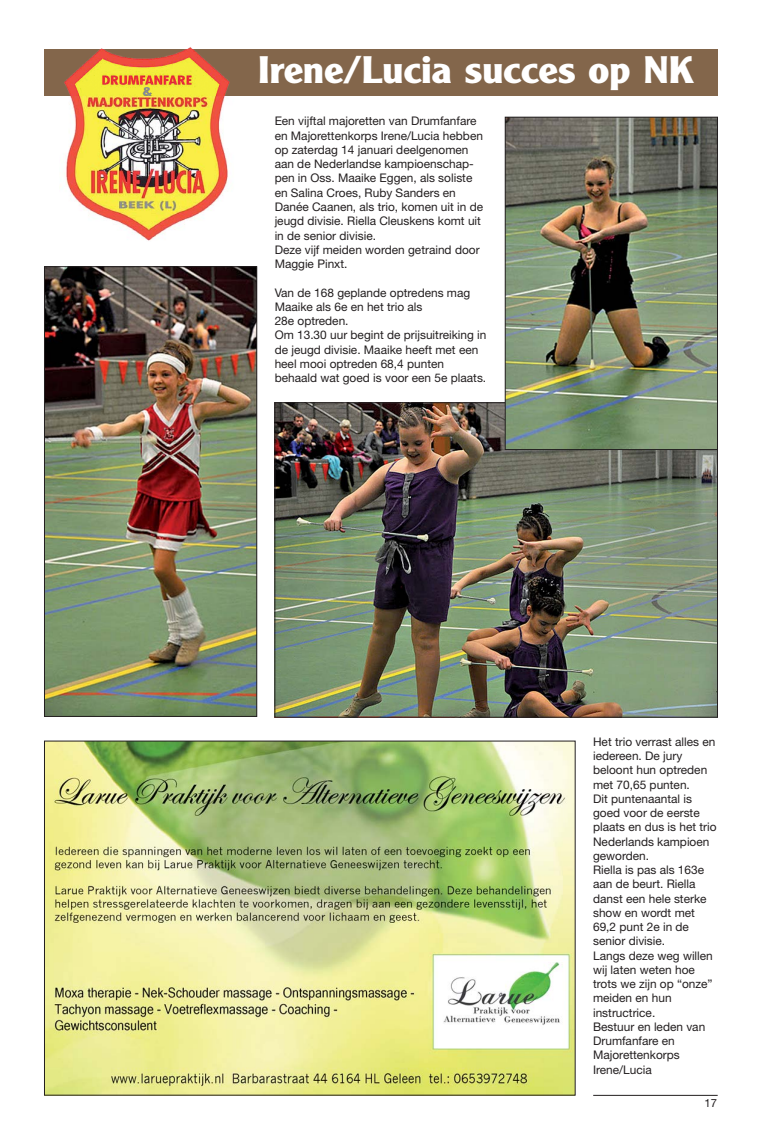
<style>
.page{position:relative;width:762px;height:1145px;background:#fff}
.page>*{position:absolute;margin:0;border:0;box-sizing:border-box;transform-origin:0 0}
.t1{font:700 37.5px "Clearface Gothic LH";color:#fff;scale:1.11 1}
.t2{font:11.88px/14.2px "Helvetica Neue";color:#231f20}
.t3{font:11.25px "Helvetica Neue";color:#231f20}
</style>
<div class="page">
<hr style="left:593px;top:1094px;width:125px;height:1px;background:#231f20">
<div style="left:44px;top:50px;width:674px;height:46px;background:#83664b"></div>
<img style="left:277px;top:404px;width:439px;height:311px">
<img style="left:46px;top:268px;width:209px;height:446px">
<div style="left:44px;top:266px;width:213px;height:450px;border:1px solid #231f20"></div>
<img style="left:507px;top:119px;width:209px;height:329px">
<div style="left:505px;top:117px;width:213px;height:333px;border:1px solid #231f20"></div>
<img style="left:60px;top:47px;width:174px;height:194px">
<img style="left:46px;top:743px;width:527px;height:350px">
<h1 class="t1" style="left:258px;top:57px;width:394px">Irene/Lucia succes op NK</h1>
<p class="t2" style="left:275px;top:115px;width:210px">Een vijftal majoretten van Drumfanfare en Majorettenkorps Irene/Lucia hebben op zaterdag 14 januari deelgenomen aan de Nederlandse kampioenschap&shy;pen in Oss. Maaike Eggen, als soliste en Salina Croes, Ruby Sanders en Danée Caanen, als trio, komen uit in de jeugd divisie. Riella Cleuskens komt uit in de senior divisie.<br>Deze vijf meiden worden getraind door Maggie Pinxt.</p>
<p class="t2" style="left:275px;top:286px;width:213px">Van de 168 geplande optredens mag<br>Maaike als 6e en het trio als<br>28e optreden.<br>Om 13.30 uur begint de prijsuitreiking in de jeugd divisie. Maaike heeft met een heel mooi optreden 68,4 punten behaald wat goed is voor een 5e plaats.</p>
<p class="t2" style="left:593px;top:735px;width:125px">Het trio verrast alles en iedereen. De jury beloont hun optreden met 70,65 punten.<br>Dit puntenaantal is goed voor de eerste plaats en dus is het trio<br>Nederlands kampioen geworden.<br>Riella is pas als 163e aan de beurt. Riella danst een hele sterke show en wordt met<br>69,2 punt 2e in de senior divisie.<br>Langs deze weg willen wij laten weten hoe trots we zijn op “onze” meiden en hun instructrice.<br>Bestuur en leden van<br>Drumfanfare en<br>Majorettenkorps<br>Irene/Lucia</p>
<p class="t3" style="left:704px;top:1098px;width:14px">17</p>
</div>
